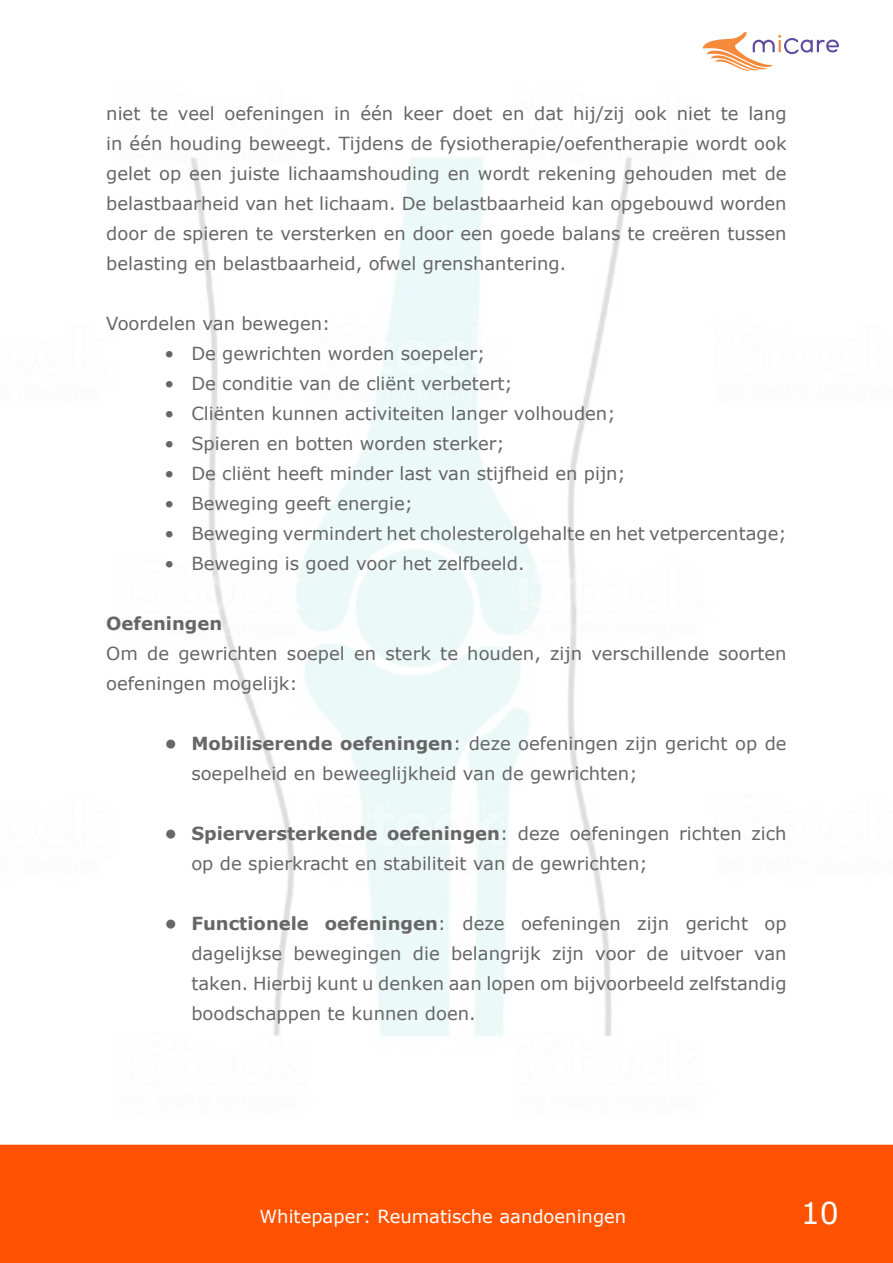
<style>
.page{position:relative;width:893px;height:1263px;background:#fff}
.page>*{position:absolute;margin:0;border:0;box-sizing:border-box;transform-origin:0 0}
.t1{font:30px "Verdana";color:#fff}
.t2{font:18px/30px "Verdana";color:#666}
.t3{font:18px "Verdana";color:#fff}
.t4{font:700 18px "Verdana";color:#666}
.s1{font-weight:700}
</style>
<div class="page">
<div style="left:0;top:1144px;width:893px;height:119px;background:#ff5200"></div>
<img style="left:191px;top:32px;width:648px;height:1004px">
<p class="t2" style="left:106px;top:98px;width:682px;text-align:justify">niet te veel oefeningen in één keer doet en dat hij/zij ook niet te lang in één houding beweegt. Tijdens de fysiotherapie/oefentherapie wordt ook gelet op een juiste lichaamshouding en wordt rekening gehouden met de belastbaarheid van het lichaam. De belastbaarheid kan opgebouwd worden door de spieren te versterken en door een goede balans te creëren tussen belasting en belastbaarheid, ofwel grenshantering.</p>
<p class="t2" style="left:106px;top:308px;width:226px">Voordelen van bewegen:</p>
<p class="t2" style="left:164px;top:338px;width:323px">• De gewrichten worden soepeler;</p>
<p class="t2" style="left:164px;top:368px;width:350px">• De conditie van de cliënt verbetert;</p>
<p class="t2" style="left:164px;top:398px;width:453px">• Cliënten kunnen activiteiten langer volhouden;</p>
<p class="t2" style="left:164px;top:428px;width:342px">• Spieren en botten worden sterker;</p>
<p class="t2" style="left:164px;top:458px;width:463px">• De cliënt heeft minder last van stijfheid en pijn;</p>
<p class="t2" style="left:164px;top:488px;width:250px">• Beweging geeft energie;</p>
<p class="t2" style="left:164px;top:518px;width:624px">• Beweging vermindert het cholesterolgehalte en het vetpercentage;</p>
<p class="t2" style="left:164px;top:548px;width:362px">• Beweging is goed voor het zelfbeeld.</p>
<p class="t4" style="left:106px;top:611px;width:117px">Oefeningen</p>
<p class="t2" style="left:106px;top:638px;width:682px">Om de gewrichten soepel en sterk te houden, zijn verschillende soorten oefeningen mogelijk:</p>
<p class="t2" style="left:191px;top:728px;width:597px;text-indent:-27px"><span class="s1">• Mobiliserende oefeningen</span>: deze oefeningen zijn gericht op de soepelheid en beweeglijkheid van de gewrichten;</p>
<p class="t2" style="left:191px;top:818px;width:597px;text-indent:-27px"><span class="s1">• Spierversterkende oefeningen</span>: deze oefeningen richten zich op de spierkracht en stabiliteit van de gewrichten;</p>
<p class="t2" style="left:191px;top:908px;width:597px;text-align:justify;text-indent:-27px"><span class="s1">• Functionele oefeningen</span>: deze oefeningen zijn gericht op dagelijkse bewegingen die belangrijk zijn voor de uitvoer van taken. Hierbij kunt u denken aan lopen om bijvoorbeeld zelfstandig boodschappen te kunnen doen.</p>
<p class="t3" style="left:259px;top:1204px;width:368px">Whitepaper: Reumatische aandoeningen</p>
<h1 class="t1" style="left:801px;top:1192px;width:40px">10</h1>
</div>
